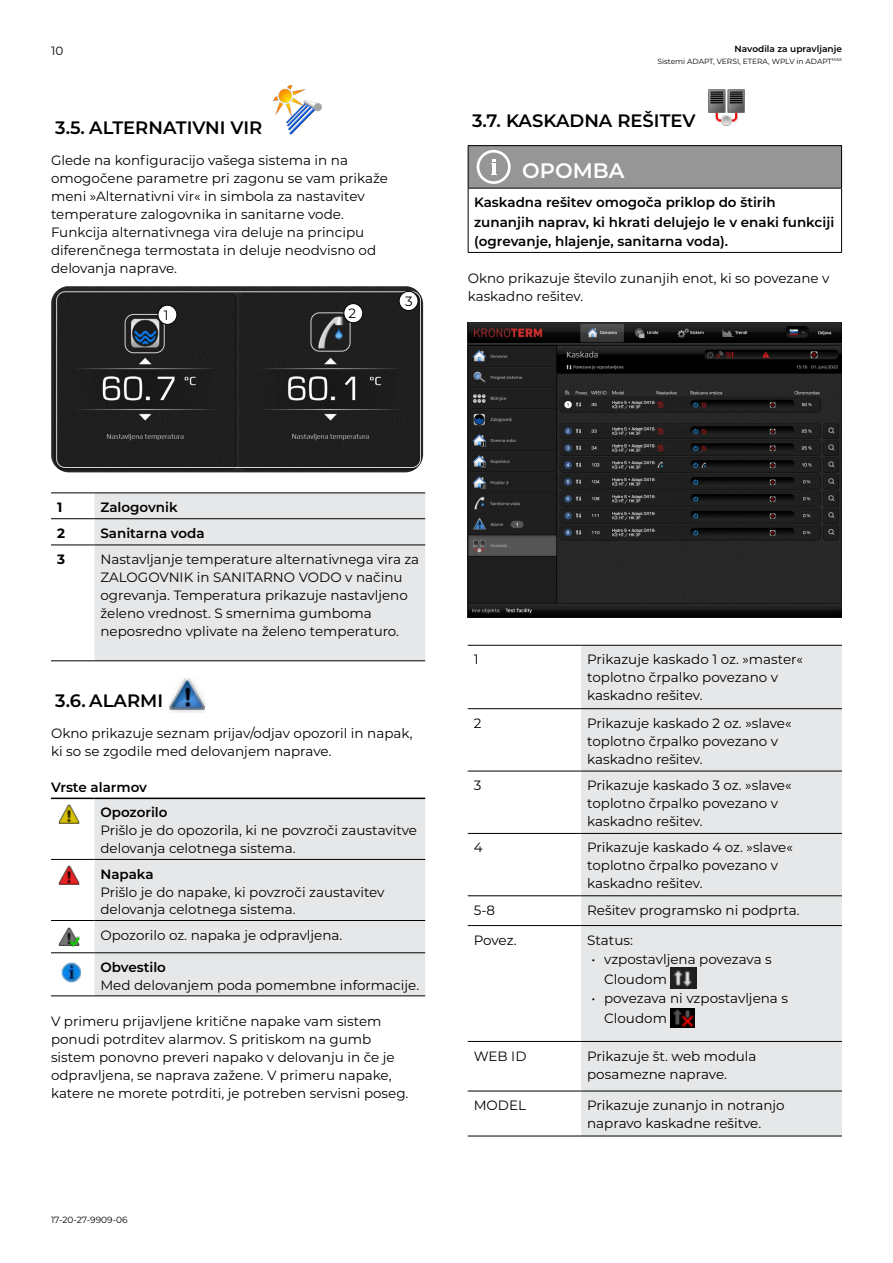
<style>
.page{position:relative;width:893px;height:1263px;background:#fff}
.page>*{position:absolute;margin:0;border:0;box-sizing:border-box;transform-origin:0 0}
.t1{font:600 21px "Montserrat";color:#fff}
.t2{font:600 18px "Montserrat";color:#000}
.t3{font:13.5px/18px "Montserrat";color:#000}
.t4{font:600 13.5px/19.5px "Montserrat";color:#000}
.t5{font:13.5px "Montserrat";color:#000101}
.t6{font:700 13.5px "Montserrat";color:#000}
.t7{font:12px "Montserrat";color:#000}
.t8{font:600 9px "Montserrat";color:#000}
.t9{font:9px "Montserrat";color:#000}
.t10{font:7.5px "Montserrat";color:#000}
</style>
<div class="page">
<img style="left:273px;top:85px;width:49px;height:49px">
<img style="left:51px;top:286px;width:372px;height:186px">
<div style="left:125px;top:314px;width:40px;height:39px;border:1px solid #d1d3d4;border-radius:9px"></div>
<div style="left:311px;top:312px;width:39px;height:40px;border:1px solid #d1d3d4;border-radius:9px"></div>
<div style="left:56px;top:291px;width:365px;height:177px;border:1px solid #d1d3d4;border-radius:9px"></div>
<div style="left:399px;top:291px;width:19px;height:19px;background:#fff;border-radius:50%"></div>
<div style="left:399px;top:291px;width:19px;height:20px;border:1px solid #000;border-radius:50%"></div>
<div style="left:158px;top:305px;width:19px;height:19px;background:#fff;border-radius:50%"></div>
<div style="left:158px;top:305px;width:19px;height:19px;border:1px solid #000;border-radius:50%"></div>
<div style="left:344px;top:304px;width:19px;height:19px;background:#fff;border-radius:50%"></div>
<div style="left:344px;top:303px;width:19px;height:20px;border:1px solid #000;border-radius:50%"></div>
<div style="left:94px;top:493px;width:331px;height:167px;background:#e6e7e8"></div>
<hr style="left:51px;top:518px;width:43px;height:1px;background:#000">
<hr style="left:94px;top:518px;width:331px;height:1px;background:#000">
<hr style="left:51px;top:544px;width:43px;height:1px;background:#000">
<hr style="left:94px;top:544px;width:331px;height:1px;background:#000">
<hr style="left:51px;top:660px;width:43px;height:1px;background:#000">
<hr style="left:94px;top:660px;width:331px;height:1px;background:#000">
<hr style="left:51px;top:492px;width:43px;height:1px;background:#000">
<hr style="left:94px;top:492px;width:331px;height:1px;background:#000">
<img style="left:169px;top:679px;width:37px;height:33px">
<div style="left:94px;top:799px;width:331px;height:196px;background:#e6e7e8"></div>
<hr style="left:51px;top:859px;width:43px;height:1px;background:#000">
<hr style="left:94px;top:859px;width:331px;height:1px;background:#000">
<hr style="left:51px;top:920px;width:43px;height:1px;background:#000">
<hr style="left:94px;top:920px;width:331px;height:1px;background:#000">
<hr style="left:51px;top:952px;width:43px;height:1px;background:#000">
<hr style="left:94px;top:952px;width:331px;height:1px;background:#000">
<hr style="left:51px;top:995px;width:43px;height:1px;background:#000">
<hr style="left:94px;top:995px;width:331px;height:1px;background:#000">
<hr style="left:51px;top:798px;width:43px;height:1px;background:#000">
<hr style="left:94px;top:798px;width:331px;height:1px;background:#000">
<img style="left:58px;top:805px;width:21px;height:19px">
<img style="left:58px;top:866px;width:21px;height:19px">
<img style="left:58px;top:927px;width:21px;height:20px">
<img style="left:61px;top:962px;width:20px;height:21px">
<img style="left:708px;top:89px;width:37px;height:37px">
<div style="left:468px;top:146px;width:374px;height:42px;background:#969696"></div>
<hr style="left:468px;top:145px;width:374px;height:1px;background:#000">
<hr style="left:468px;top:146px;width:1px;height:42px;background:#000">
<hr style="left:841px;top:146px;width:1px;height:42px;background:#000">
<hr style="left:468px;top:188px;width:374px;height:1px;background:#000">
<hr style="left:468px;top:189px;width:1px;height:63px;background:#000">
<hr style="left:841px;top:189px;width:1px;height:63px;background:#000">
<hr style="left:468px;top:252px;width:374px;height:1px;background:#000">
<svg style="left:477px;top:150px;width:34px;height:34px"></svg>
<img style="left:468px;top:322px;width:374px;height:295px">
<div style="left:581px;top:646px;width:261px;height:490px;background:#e6e7e8"></div>
<hr style="left:468px;top:708px;width:113px;height:1px;background:#000">
<hr style="left:581px;top:708px;width:261px;height:1px;background:#000">
<hr style="left:468px;top:771px;width:113px;height:1px;background:#000">
<hr style="left:581px;top:771px;width:261px;height:1px;background:#000">
<hr style="left:468px;top:833px;width:113px;height:1px;background:#000">
<hr style="left:581px;top:833px;width:261px;height:1px;background:#000">
<hr style="left:468px;top:895px;width:113px;height:1px;background:#000">
<hr style="left:581px;top:895px;width:261px;height:1px;background:#000">
<hr style="left:468px;top:925px;width:113px;height:1px;background:#000">
<hr style="left:581px;top:925px;width:261px;height:1px;background:#000">
<hr style="left:468px;top:1041px;width:113px;height:1px;background:#000">
<hr style="left:581px;top:1041px;width:261px;height:1px;background:#000">
<hr style="left:468px;top:1091px;width:113px;height:1px;background:#000">
<hr style="left:581px;top:1091px;width:261px;height:1px;background:#000">
<hr style="left:468px;top:1136px;width:113px;height:1px;background:#000">
<hr style="left:581px;top:1136px;width:261px;height:1px;background:#000">
<hr style="left:468px;top:645px;width:113px;height:1px;background:#000">
<hr style="left:581px;top:645px;width:261px;height:1px;background:#000">
<img style="left:670px;top:968px;width:26px;height:20px">
<img style="left:670px;top:1008px;width:25px;height:19px">
<p class="t7" style="left:51px;top:42px;width:14px">10</p>
<h2 class="t2" style="left:55px;top:115px;width:208px">3.5. ALTERNATIVNI VIR</h2>
<p class="t3" style="left:51px;top:151px;width:338px">Glede na konfiguracijo vašega sistema in na omogočene parametre pri zagonu se vam prikaže meni »Alternativni vir« in simbola za nastavitev temperature zalogovnika in sanitarne vode.<br>Funkcija alternativnega vira deluje na principu diferenčnega termostata in deluje neodvisno od delovanja naprave.</p>
<p class="t5" style="left:164px;top:306px;width:6px">1</p>
<p class="t5" style="left:348px;top:304px;width:9px">2</p>
<p class="t5" style="left:405px;top:292px;width:9px">3</p>
<p class="t8" style="left:735px;top:42px;width:109px">Navodila za upravljanje</p>
<p class="t10" style="left:657px;top:56px;width:186px">Sistemi ADAPT, VERSI, ETERA, WPLV in ADAPT<sup>MAX</sup></p>
<h2 class="t2" style="left:472px;top:107px;width:225px">3.7. KASKADNA REŠITEV</h2>
<h1 class="t1" style="left:522px;top:156px;width:104px">OPOMBA</h1>
<p class="t4" style="left:474px;top:192px;width:362px">Kaskadna rešitev omogoča priklop do štirih zunanjih naprav, ki hkrati delujejo le v enaki funkciji (ogrevanje, hlajenje, sanitarna voda).</p>
<p class="t3" style="left:468px;top:268px;width:363px">Okno prikazuje število zunanjih enot, ki so povezane v kaskadno rešitev.</p>
<p class="t6" style="left:57px;top:497px;width:7px">1</p>
<p class="t4" style="left:100px;top:497px;width:79px">Zalogovnik</p>
<p class="t6" style="left:57px;top:523px;width:9px">2</p>
<p class="t4" style="left:100px;top:523px;width:106px">Sanitarna voda</p>
<p class="t6" style="left:57px;top:549px;width:9px">3</p>
<p class="t3" style="left:100px;top:550px;width:320px">Nastavljanje temperature alternativnega vira za ZALOGOVNIK in SANITARNO VODO v načinu ogrevanja. Temperatura prikazuje nastavljeno želeno vrednost. S smernima gumboma neposredno vplivate na želeno temperaturo.</p>
<h2 class="t2" style="left:55px;top:688px;width:109px">3.6. ALARMI</h2>
<p class="t3" style="left:51px;top:723px;width:363px">Okno prikazuje seznam prijav/odjav opozoril in napak, ki so se zgodile med delovanjem naprave.</p>
<p class="t4" style="left:100px;top:773px;width:69px;line-height:25.8px;text-indent:-49px">Vrste alarmov<br>Opozorilo</p>
<p class="t3" style="left:100px;top:821px;width:318px">Prišlo je do opozorila, ki ne povzroči zaustavitve delovanja celotnega sistema.</p>
<p class="t4" style="left:100px;top:863px;width:55px">Napaka</p>
<p class="t3" style="left:100px;top:882px;width:286px">Prišlo je do napake, ki povzroči zaustavitev delovanja celotnega sistema.</p>
<p class="t3" style="left:100px;top:925px;width:244px">Opozorilo oz. napaka je odpravljena.</p>
<p class="t4" style="left:100px;top:957px;width:67px">Obvestilo</p>
<p class="t3" style="left:100px;top:975px;width:320px">Med delovanjem poda pomembne informacije.</p>
<p class="t3" style="left:51px;top:1012px;width:359px">V primeru prijavljene kritične napake vam sistem ponudi potrditev alarmov. S pritiskom na gumb sistem ponovno preveri napako v delovanju in če je odpravljena, se naprava zažene. V primeru napake, katere ne morete potrditi, je potreben servisni poseg.</p>
<p class="t9" style="left:51px;top:1213px;width:78px">17-20-27-9909-06</p>
<p class="t3" style="left:474px;top:650px;width:6px">1</p>
<p class="t3" style="left:587px;top:650px;width:217px">Prikazuje kaskado 1 oz. »master« toplotno črpalko povezano v kaskadno rešitev.</p>
<p class="t3" style="left:474px;top:713px;width:9px">2</p>
<p class="t3" style="left:587px;top:713px;width:206px">Prikazuje kaskado 2 oz. »slave« toplotno črpalko povezano v kaskadno rešitev.</p>
<p class="t3" style="left:474px;top:776px;width:9px">3</p>
<p class="t3" style="left:587px;top:776px;width:206px">Prikazuje kaskado 3 oz. »slave« toplotno črpalko povezano v kaskadno rešitev.</p>
<p class="t3" style="left:474px;top:838px;width:10px">4</p>
<p class="t3" style="left:587px;top:838px;width:207px">Prikazuje kaskado 4 oz. »slave« toplotno črpalko povezano v kaskadno rešitev.</p>
<p class="t3" style="left:474px;top:900px;width:23px">5-8</p>
<p class="t3" style="left:587px;top:900px;width:214px">Rešitev programsko ni podprta.</p>
<p class="t3" style="left:474px;top:930px;width:44px">Povez.</p>
<p class="t3" style="left:587px;top:930px;width:47px">Status:</p>
<p class="t3" style="left:604px;top:949px;width:169px;line-height:19.5px;text-indent:-13px">• vzpostavljena povezava s<br>Cloudom</p>
<p class="t3" style="left:604px;top:988px;width:185px;line-height:19.5px;text-indent:-13px">• povezava ni vzpostavljena s<br>Cloudom</p>
<p class="t3" style="left:474px;top:1046px;width:54px">WEB ID</p>
<p class="t3" style="left:587px;top:1046px;width:171px">Prikazuje št. web modula posamezne naprave.</p>
<p class="t3" style="left:474px;top:1096px;width:54px">MODEL</p>
<p class="t3" style="left:587px;top:1096px;width:199px">Prikazuje zunanjo in notranjo napravo kaskadne rešitve.</p>
</div>
